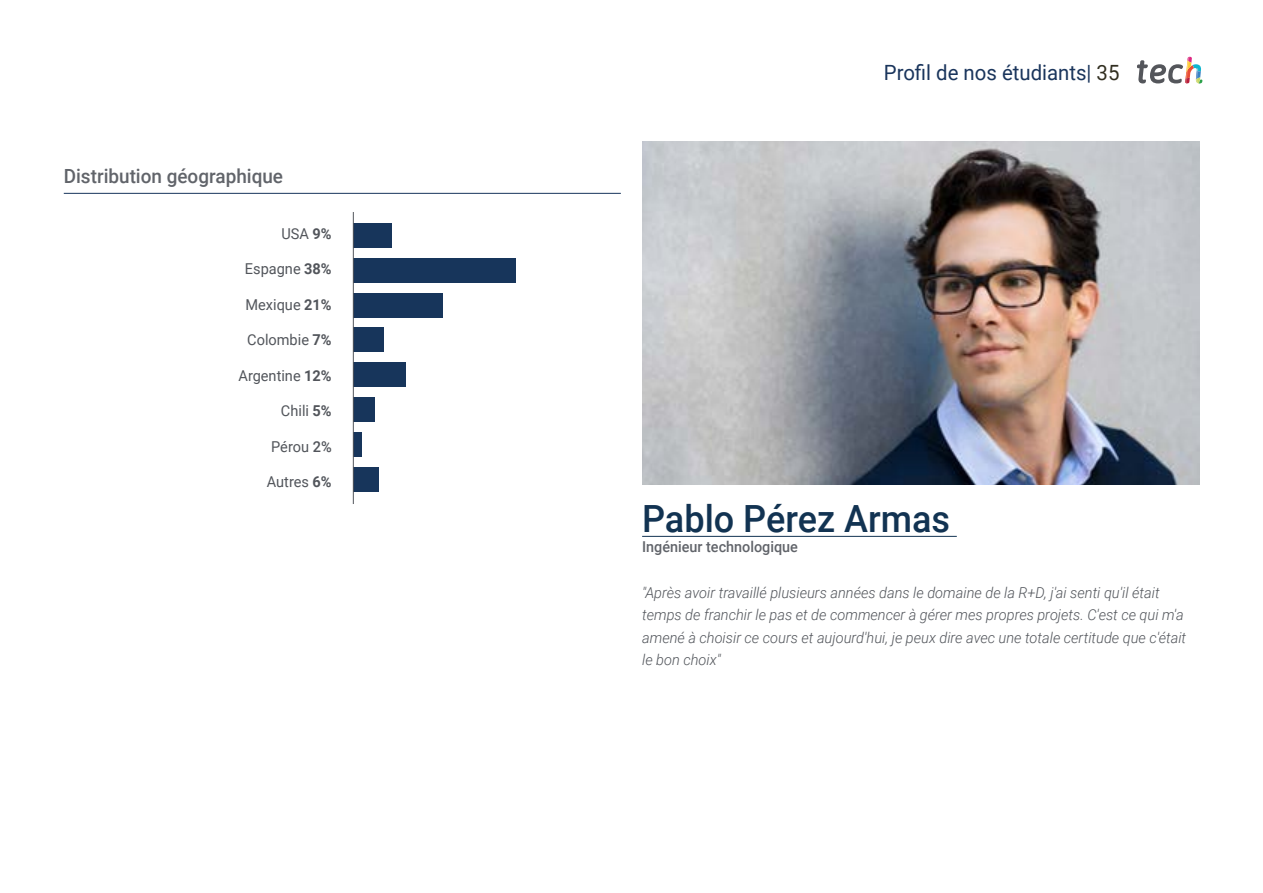
<style>
.page{position:relative;width:1263px;height:893px;background:#fff}
.page>*{position:absolute;margin:0;border:0;box-sizing:border-box;transform-origin:0 0}
.t1{font:500 37.5px "Roboto";color:#123352;scale:.96 1}
.t2{font:21px "Roboto";color:#1a355c}
.t3{font:500 19.5px "Roboto";color:#61646a}
.t4{font:italic 300 15px/22.5px "Roboto";color:#52555b}
.t5{font:15px "Roboto";color:#52555b}
.t6{font:500 15px "Roboto";color:#61646a;scale:.96 1}
.s1{font-weight:700}
.s2{font-weight:500}
.s3{color:#312e20}
</style>
<div class="page">
<svg style="left:1137px;top:57px;width:65px;height:27px"></svg>
<hr style="left:64px;top:193px;width:557px;height:1px;background:#17355b">
<div style="left:353px;top:223px;width:39px;height:25px;background:#17355b"></div>
<div style="left:353px;top:397px;width:22px;height:25px;background:#17355b"></div>
<div style="left:353px;top:258px;width:163px;height:25px;background:#17355b"></div>
<div style="left:353px;top:432px;width:9px;height:25px;background:#17355b"></div>
<div style="left:353px;top:293px;width:90px;height:24px;background:#17355b"></div>
<div style="left:353px;top:467px;width:26px;height:24px;background:#17355b"></div>
<div style="left:353px;top:327px;width:31px;height:25px;background:#17355b"></div>
<div style="left:353px;top:362px;width:53px;height:25px;background:#17355b"></div>
<hr style="left:353px;top:212px;width:1px;height:292px;background:#52555b">
<hr style="left:642px;top:536px;width:315px;height:1px;background:#123352">
<img style="left:642px;top:141px;width:557px;height:343px">
<h3 class="t3" style="left:64px;top:162px;width:221px">Distribution géographique</h3>
<p class="t5" style="left:281px;top:223px;width:52px">USA <span class="s1">9%</span></p>
<p class="t5" style="left:245px;top:258px;width:88px">Espagne <span class="s1">38%</span></p>
<p class="t5" style="left:246px;top:294px;width:88px">Mexique <span class="s1">21%</span></p>
<p class="t5" style="left:247px;top:329px;width:86px">Colombie <span class="s1">7%</span></p>
<p class="t5" style="left:238px;top:365px;width:95px">Argentine <span class="s1">12%</span></p>
<p class="t5" style="left:281px;top:400px;width:52px">Chili <span class="s1">5%</span></p>
<p class="t5" style="left:271px;top:436px;width:62px">Pérou <span class="s2">2%</span></p>
<p class="t5" style="left:267px;top:471px;width:66px">Autres <span class="s1">6%</span></p>
<h2 class="t2" style="left:884px;top:57px;width:237px">Profil de nos étudiants| <span class="s3">35</span></h2>
<h1 class="t1" style="left:642px;top:493px;width:322px">Pablo Pérez Armas</h1>
<p class="t6" style="left:642px;top:536px;width:164px">Ingénieur technologique</p>
<p class="t4" style="left:642px;top:580px;width:546px">"Après avoir travaillé plusieurs années dans le domaine de la R+D, j'ai senti qu'il était temps de franchir le pas et de commencer à gérer mes propres projets. C'est ce qui m'a amené à choisir ce cours et aujourd'hui, je peux dire avec une totale certitude que c'était le bon choix"</p>
</div>
